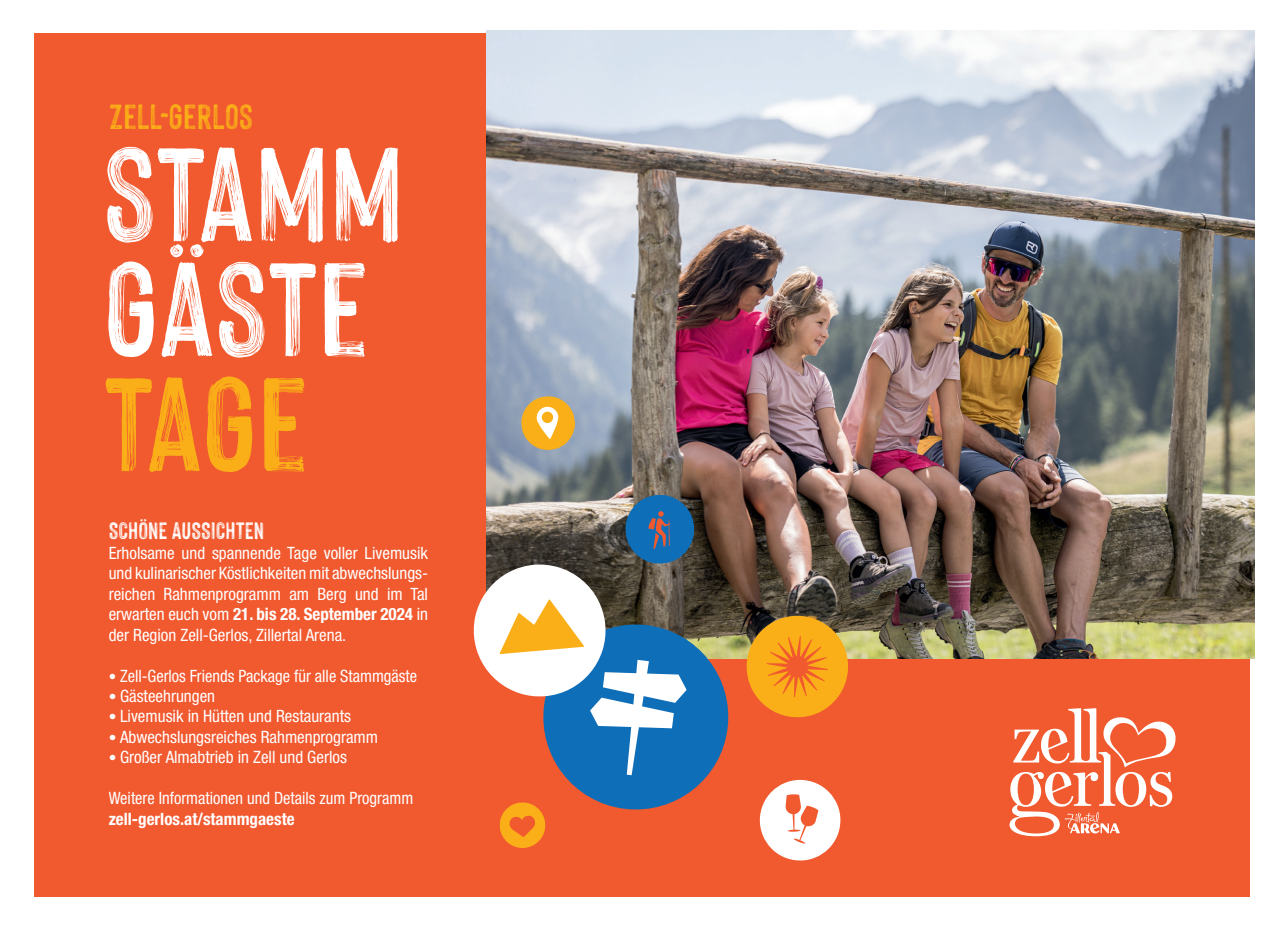
<style>
.page{position:relative;width:1285px;height:934px;background:#fff}
.page>*{position:absolute;margin:0;border:0;box-sizing:border-box;transform-origin:0 0}
.t1{font:146.4px/114.8px "Hackney Vector";color:#fff}
.t2{font:146.4px "Hackney Vector";color:#faaf18}
.t3{font:38.2px "Hackney Vector";color:#faaf18}
.t4{font:26px "Hackney Vector";color:#fff}
.t5{font:condensed 17px/20.4px "Helvetica Neue LT Pro";color:#fff;text-align:justify}
.t6{font:700 condensed 17px "Helvetica Neue LT Pro";color:#fff}
.s1{font-weight:700}
.s2{font-size:15.4px}
</style>
<div class="page">
<div style="left:35px;top:34px;width:1214px;height:862px;background:#f1592f"></div>
<img style="left:486px;top:30px;width:769px;height:628px">
<svg style="left:1009px;top:708px;width:166px;height:127px"></svg>
<svg style="left:740px;top:609px;width:114px;height:109px"></svg>
<svg style="left:759px;top:779px;width:82px;height:82px"></svg>
<svg style="left:473px;top:492px;width:261px;height:356px"></svg>
<svg style="left:520px;top:394px;width:56px;height:57px;background:#dcb461"></svg>
<h2 class="t3" style="left:109px;top:96px;width:146px">ZELL-GERLOS</h2>
<h1 class="t1" style="left:103px;top:132px;width:302px">STAMM<br>GÄSTE</h1>
<h1 class="t2" style="left:103px;top:344px;width:207px">TAGE</h1>
<h3 class="t4" style="left:109px;top:516px;width:157px">SCHÖNE AUSSICHTEN</h3>
<p class="t5" style="left:109px;top:542px;width:321px">Erholsame und spannende Tage voller Livemusik und kulinarischer Köstlichkeiten mit abwechslungs&shy;reichen Rahmenprogramm am Berg und im Tal erwarten euch vom <span class="s1">21. bis 28. September 2024</span> in der Region Zell-Gerlos, Zillertal Arena.</p>
<p class="t5" style="left:109px;top:665px;width:310px"><span class="s2">•</span> Zell-Gerlos Friends Package für alle Stammgäste</p>
<p class="t5" style="left:109px;top:685px;width:108px"><span class="s2">•</span> Gästeehrungen</p>
<p class="t5" style="left:109px;top:705px;width:244px"><span class="s2">•</span> Livemusik in Hütten und Restaurants</p>
<p class="t5" style="left:109px;top:726px;width:271px"><span class="s2">•</span> Abwechslungsreiches Rahmenprogramm</p>
<p class="t5" style="left:109px;top:746px;width:240px"><span class="s2">•</span> Großer Almabtrieb in Zell und Gerlos</p>
<p class="t5" style="left:109px;top:787px;width:306px">Weitere Informationen und Details zum Programm</p>
<p class="t6" style="left:109px;top:807px;width:187px">zell-gerlos.at/stammgaeste</p>
</div>
